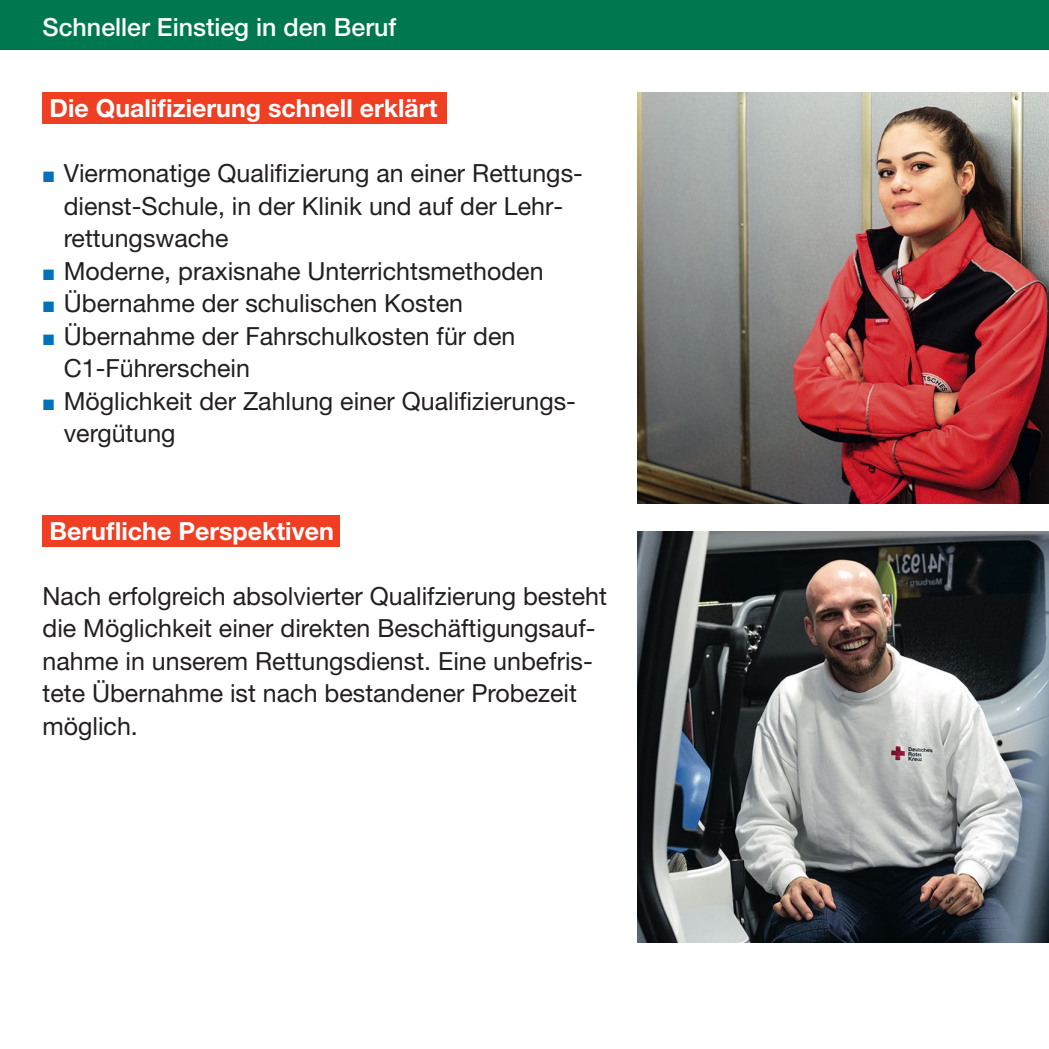
<style>
.page{position:relative;width:1049px;height:1049px;background:#fff}
.page>*{position:absolute;margin:0;border:0;box-sizing:border-box;transform-origin:0 0}
.t1{font:25px/32.5px "Helvetica Neue LT Std";color:#231f20}
.t2{font:700 25px "Helvetica Neue LT Std";color:#fff}
.t3{font:500 25px "Helvetica Neue LT Std";color:#fff}
</style>
<div class="page">
<div style="left:43px;top:515px;width:297px;height:31px;background:#ef3e22"></div>
<div style="left:43px;top:92px;width:403px;height:32px;background:#ef3e22"></div>
<div style="left:0;top:0;width:1049px;height:50px;background:#00784f"></div>
<img style="left:638px;top:92px;width:411px;height:411px">
<img style="left:638px;top:531px;width:411px;height:412px">
<p class="t3" style="left:43px;top:18px;width:355px">Schneller Einstieg in den Beruf</p>
<p class="t2" style="left:50px;top:99px;width:389px">Die Qualifizierung schnell erklärt</p>
<p class="t1" style="left:64px;top:159px;width:521px">Viermonatige Qualifizierung an einer Rettungs&shy;dienst-Schule, in der Klinik und auf der Lehr&shy;rettungswache<br>Moderne, praxisnahe Unterrichtsmethoden Übernahme der schulischen Kosten Übernahme der Fahrschulkosten für den C1-Führerschein<br>Möglichkeit der Zahlung einer Qualifizierungs&shy;vergütung</p>
<p class="t2" style="left:50px;top:522px;width:286px">Berufliche Perspektiven</p>
<p class="t1" style="left:43px;top:582px;width:566px">Nach erfolgreich absolvierter Qualifzierung besteht die Möglichkeit einer direkten Beschäftigungsauf&shy;nahme in unserem Rettungsdienst. Eine unbefris&shy;tete Übernahme ist nach bestandener Probezeit möglich.</p>
</div>
